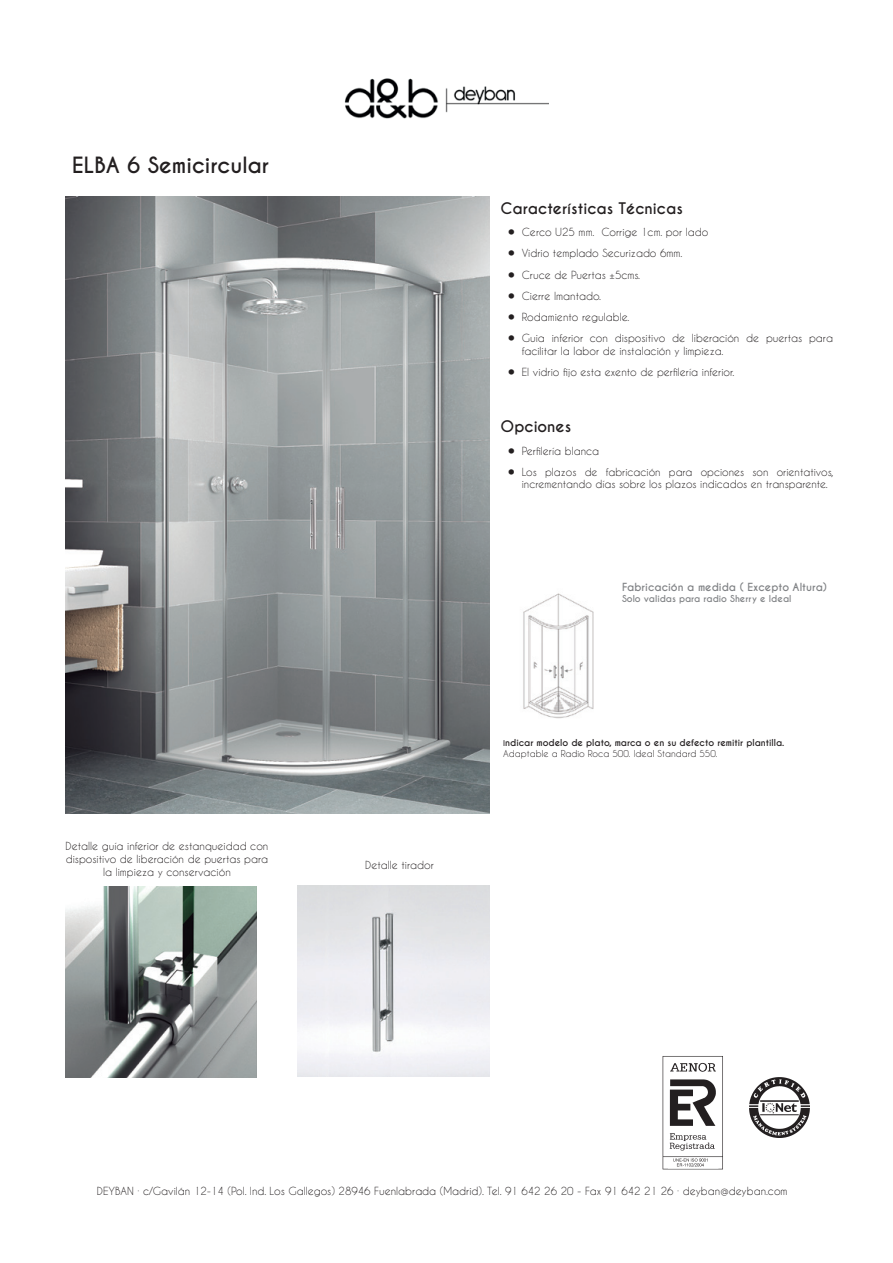
<style>
.page{position:relative;width:893px;height:1263px;background:#fff}
.page>*{position:absolute;margin:0;border:0;box-sizing:border-box;transform-origin:0 0}
.t1{font:700 21px "Caviar Dreams";color:#231f20}
.t2{font:700 15px "Caviar Dreams";color:#231f20}
.t3{font:10.5px/12.6px "Caviar Dreams";color:#231f20}
.t4{font:700 10.5px "Caviar Dreams";color:#808285}
.t5{font:700 9px/10.8px "Caviar Dreams";color:#231f20}
.t6{font:700 9px "Caviar Dreams";color:#808285}
.s1{font-size:36px}
.s2{font-size:7.5px}
.s3{font-weight:400}
</style>
<div class="page">
<img style="left:749px;top:1077px;width:60px;height:61px">
<img style="left:663px;top:1056px;width:60px;height:113px">
<img style="left:523px;top:593px;width:71px;height:126px">
<img style="left:344px;top:78px;width:205px;height:41px">
<img style="left:65px;top:196px;width:424px;height:617px">
<img style="left:65px;top:886px;width:192px;height:191px">
<img style="left:298px;top:885px;width:191px;height:192px">
<h1 class="t1" style="left:72px;top:152px;width:198px">ELBA 6 Semicircular</h1>
<p class="t3" style="left:66px;top:840px;width:204px;text-align:center">Detalle guía inferior de estanqueidad con dispositivo de liberación de puertas para la limpieza y conservación</p>
<p class="t3" style="left:365px;top:859px;width:70px">Detalle tirador</p>
<h2 class="t2" style="left:501px;top:199px;width:184px">Características Técnicas</h2>
<p class="t3" style="left:505px;top:226px;width:205px"><span class="s1">•</span> Cerco U25 mm. Corrige 1cm. por lado</p>
<p class="t3" style="left:505px;top:247px;width:179px"><span class="s1">•</span> Vidrio templado Securizado 6mm.</p>
<p class="t3" style="left:505px;top:268px;width:137px"><span class="s1">•</span> Cruce de Puertas ±5cms.</p>
<p class="t3" style="left:505px;top:289px;width:98px"><span class="s1">•</span> Cierre Imantado.</p>
<p class="t3" style="left:505px;top:311px;width:126px"><span class="s1">•</span> Rodamiento regulable.</p>
<p class="t3" style="left:522px;top:332px;width:313px;text-indent:-17px"><span class="s1">•</span> Guia inferior con dispositivo de liberación de puertas para facilitar la labor de instalación y limpieza.</p>
<p class="t3" style="left:505px;top:366px;width:231px"><span class="s1">•</span> El vidrio fijo esta exento de perfilería inferior.</p>
<h2 class="t2" style="left:501px;top:418px;width:72px">Opciones</h2>
<p class="t3" style="left:505px;top:444px;width:96px"><span class="s1">•</span> Perfilería blanca</p>
<p class="t3" style="left:522px;top:465px;width:313px;text-indent:-17px"><span class="s1">•</span> Los plazos de fabricación para opciones son orientativos, incrementando días sobre los plazos indicados en transparente.</p>
<p class="t4" style="left:622px;top:580px;width:206px">Fabricación a medida ( Excepto Altura)</p>
<p class="t6" style="left:622px;top:593px;width:171px">Solo validas para radio Sherry e Ideal</p>
<p class="t5" style="left:503px;top:738px;width:282px"><span class="s2">I</span>ndicar modelo de plato, marca o en su defecto remitir plantilla.<br><span class="s3">Adaptable a Radio Roca 500. Ideal Standard 550.</span></p>
<p class="t3" style="left:97px;top:1185px;width:692px">DEYBAN · c/Gavilán 12-14 (Pol. Ind. Los Gallegos) 28946 Fuenlabrada (Madrid). Tel. 91 642 26 20 - Fax 91 642 21 26 · deyban@deyban.com</p>
</div>
